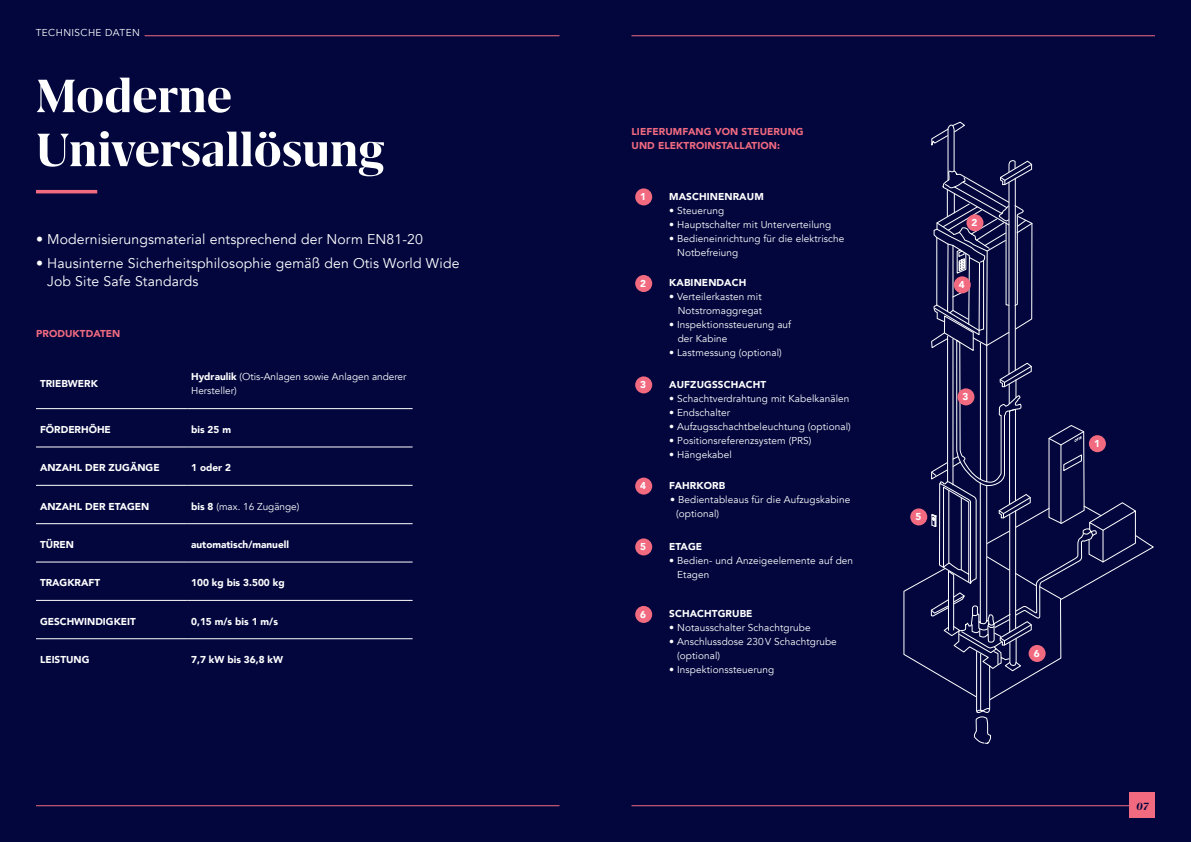
<style>
.page{position:relative;width:1191px;height:842px;background:#02063d}
.page>*{position:absolute;margin:0;border:0;box-sizing:border-box;transform-origin:0 0}
.t1{font:700 54px/54px "Grifo M";color:#fff}
.t2{font:14px/18px "Avenir";letter-spacing:.01em;color:#fff}
.t3{font:italic 700 12px "Grifo M";color:#02063d}
.t4{font:10px/14px "Avenir";letter-spacing:.01em;color:#fff}
.t5{font:900 10px "Avenir";color:#fff}
.t6{font:900 10px/14px "Avenir";letter-spacing:.01em;color:#f16a80}
.t7{font:10px "Avenir";letter-spacing:.04em;color:#fff}
.s1{font-weight:900}
</style>
<div class="page">
<hr style="left:631px;top:805px;width:524px;height:1px;background:#f16a80">
<hr style="left:36px;top:805px;width:523px;height:1px;background:#f16a80">
<svg style="left:903px;top:121px;width:251px;height:623px"></svg>
<div style="left:1130px;top:792px;width:25px;height:25px;background:#f16a80"></div>
<hr style="left:145px;top:36px;width:414px;height:1px;background:#f16a80">
<hr style="left:36px;top:190px;width:61px;height:3px;background:#f16a80">
<hr style="left:36px;top:638px;width:151px;height:1px;background:#fff">
<hr style="left:187px;top:638px;width:225px;height:1px;background:#fff">
<hr style="left:36px;top:408px;width:151px;height:1px;background:#fff">
<hr style="left:187px;top:408px;width:225px;height:1px;background:#fff">
<hr style="left:36px;top:446px;width:151px;height:1px;background:#fff">
<hr style="left:187px;top:446px;width:225px;height:1px;background:#fff">
<hr style="left:36px;top:485px;width:151px;height:1px;background:#fff">
<hr style="left:187px;top:485px;width:225px;height:1px;background:#fff">
<hr style="left:36px;top:523px;width:151px;height:1px;background:#fff">
<hr style="left:187px;top:523px;width:225px;height:1px;background:#fff">
<hr style="left:36px;top:561px;width:151px;height:1px;background:#fff">
<hr style="left:187px;top:561px;width:225px;height:1px;background:#fff">
<hr style="left:36px;top:600px;width:151px;height:1px;background:#fff">
<hr style="left:187px;top:600px;width:225px;height:1px;background:#fff">
<hr style="left:631px;top:36px;width:524px;height:1px;background:#f16a80">
<div style="left:957px;top:388px;width:17px;height:17px;background:#f16a80;border-radius:50%"></div>
<div style="left:910px;top:508px;width:17px;height:17px;background:#f16a80;border-radius:50%"></div>
<div style="left:1028px;top:645px;width:17px;height:17px;background:#f16a80;border-radius:50%"></div>
<div style="left:1089px;top:435px;width:17px;height:17px;background:#f16a80;border-radius:50%"></div>
<div style="left:966px;top:214px;width:17px;height:17px;background:#f16a80;border-radius:50%"></div>
<div style="left:953px;top:276px;width:17px;height:17px;background:#f16a80;border-radius:50%"></div>
<div style="left:635px;top:376px;width:17px;height:17px;background:#f16a80;border-radius:50%"></div>
<div style="left:635px;top:478px;width:17px;height:17px;background:#f16a80;border-radius:50%"></div>
<div style="left:635px;top:538px;width:17px;height:17px;background:#f16a80;border-radius:50%"></div>
<div style="left:635px;top:606px;width:17px;height:17px;background:#f16a80;border-radius:50%"></div>
<div style="left:635px;top:275px;width:17px;height:17px;background:#f16a80;border-radius:50%"></div>
<div style="left:635px;top:188px;width:17px;height:17px;background:#f16a80;border-radius:50%"></div>
<p class="t7" style="left:36px;top:27px;width:105px">TECHNISCHE DATEN</p>
<h1 class="t1" style="left:36px;top:69px;width:350px">Moderne<br>Universallösung</h1>
<h2 class="t2" style="left:36px;top:230px;width:388px">• Modernisierungsmaterial entsprechend der Norm EN81-20</h2>
<h2 class="t2" style="left:47px;top:254px;width:414px;text-indent:-11px">• Hausinterne Sicherheitsphilosophie gemäß den Otis World Wide<br>Job Site Safe Standards</h2>
<p class="t6" style="left:36px;top:326px;width:86px">PRODUKTDATEN</p>
<p class="t5" style="left:40px;top:375px;width:59px">TRIEBWERK</p>
<p class="t4" style="left:191px;top:370px;width:217px"><span class="s1">Hydraulik</span> (Otis-Anlagen sowie Anlagen anderer<br>Hersteller)</p>
<p class="t5" style="left:40px;top:421px;width:72px">FÖRDERHÖHE</p>
<p class="t5" style="left:191px;top:421px;width:41px">bis 25 m</p>
<p class="t5" style="left:40px;top:459px;width:121px">ANZAHL DER ZUGÄNGE</p>
<p class="t5" style="left:191px;top:459px;width:41px">1 oder 2</p>
<p class="t5" style="left:40px;top:497px;width:111px">ANZAHL DER ETAGEN</p>
<p class="t4" style="left:191px;top:499px;width:110px"><span class="s1">bis 8</span> (max. 16 Zugänge)</p>
<p class="t5" style="left:40px;top:536px;width:36px">TÜREN</p>
<p class="t5" style="left:191px;top:536px;width:99px">automatisch/manuell</p>
<p class="t5" style="left:40px;top:574px;width:62px">TRAGKRAFT</p>
<p class="t5" style="left:191px;top:574px;width:95px">100 kg bis 3.500 kg</p>
<p class="t5" style="left:40px;top:612px;width:97px">GESCHWINDIGKEIT</p>
<p class="t5" style="left:191px;top:612px;width:88px">0,15 m/s bis 1 m/s</p>
<p class="t5" style="left:40px;top:651px;width:51px">LEISTUNG</p>
<p class="t5" style="left:191px;top:651px;width:94px">7,7 kW bis 36,8 kW</p>
<p class="t6" style="left:631px;top:124px;width:174px">LIEFERUMFANG VON STEUERUNG<br>UND ELEKTROINSTALLATION:</p>
<p class="t5" style="left:640px;top:188px;width:7px">1</p>
<p class="t5" style="left:669px;top:188px;width:96px">MASCHINENRAUM</p>
<p class="t4" style="left:669px;top:203px;width:56px">• Steuerung</p>
<p class="t4" style="left:669px;top:217px;width:164px">• Hauptschalter mit Unterverteilung</p>
<p class="t4" style="left:677px;top:231px;width:169px;text-indent:-8px">• Bedieneinrichtung für die elektrische<br>Notbefreiung</p>
<p class="t5" style="left:640px;top:275px;width:7px">2</p>
<p class="t5" style="left:669px;top:274px;width:79px">KABINENDACH</p>
<p class="t4" style="left:669px;top:290px;width:94px;text-align:right">• Verteilerkasten mit<br>Notstromaggregat</p>
<p class="t4" style="left:677px;top:318px;width:115px;text-indent:-9px">• Inspektionssteuerung auf der Kabine</p>
<p class="t4" style="left:669px;top:346px;width:114px">• Lastmessung (optional)</p>
<p class="t5" style="left:640px;top:376px;width:7px">3</p>
<p class="t5" style="left:669px;top:376px;width:99px">AUFZUGSSCHACHT</p>
<p class="t4" style="left:669px;top:391px;width:182px">• Schachtverdrahtung mit Kabelkanälen</p>
<p class="t4" style="left:669px;top:405px;width:63px">• Endschalter</p>
<p class="t4" style="left:669px;top:419px;width:183px">• Aufzugsschachtbeleuchtung (optional)</p>
<p class="t4" style="left:669px;top:433px;width:144px">• Positionsreferenzsystem (PRS)</p>
<p class="t4" style="left:669px;top:447px;width:64px">• Hängekabel</p>
<p class="t5" style="left:640px;top:477px;width:7px">4</p>
<p class="t5" style="left:669px;top:477px;width:58px">FAHRKORB</p>
<p class="t4" style="left:676px;top:493px;width:176px;text-indent:-6px">• Bedientableaus für die Aufzugskabine (optional)</p>
<p class="t5" style="left:640px;top:538px;width:7px">5</p>
<p class="t5" style="left:669px;top:538px;width:35px">ETAGE</p>
<p class="t4" style="left:677px;top:553px;width:177px;text-indent:-8px">• Bedien- und Anzeigeelemente auf den<br>Etagen</p>
<p class="t5" style="left:640px;top:606px;width:7px">6</p>
<p class="t5" style="left:669px;top:605px;width:85px">SCHACHTGRUBE</p>
<p class="t4" style="left:669px;top:621px;width:143px">• Notausschalter Schachtgrube</p>
<p class="t4" style="left:677px;top:635px;width:161px;text-indent:-8px">• Anschlussdose 230V Schachtgrube (optional)</p>
<p class="t4" style="left:669px;top:663px;width:107px">• Inspektionssteuerung</p>
<p class="t5" style="left:971px;top:214px;width:7px">2</p>
<p class="t5" style="left:959px;top:276px;width:7px">4</p>
<p class="t5" style="left:962px;top:388px;width:7px">3</p>
<p class="t5" style="left:915px;top:508px;width:7px">5</p>
<p class="t5" style="left:1094px;top:435px;width:7px">1</p>
<p class="t5" style="left:1033px;top:645px;width:7px">6</p>
<p class="t3" style="left:1136px;top:800px;width:14px">07</p>
</div>
